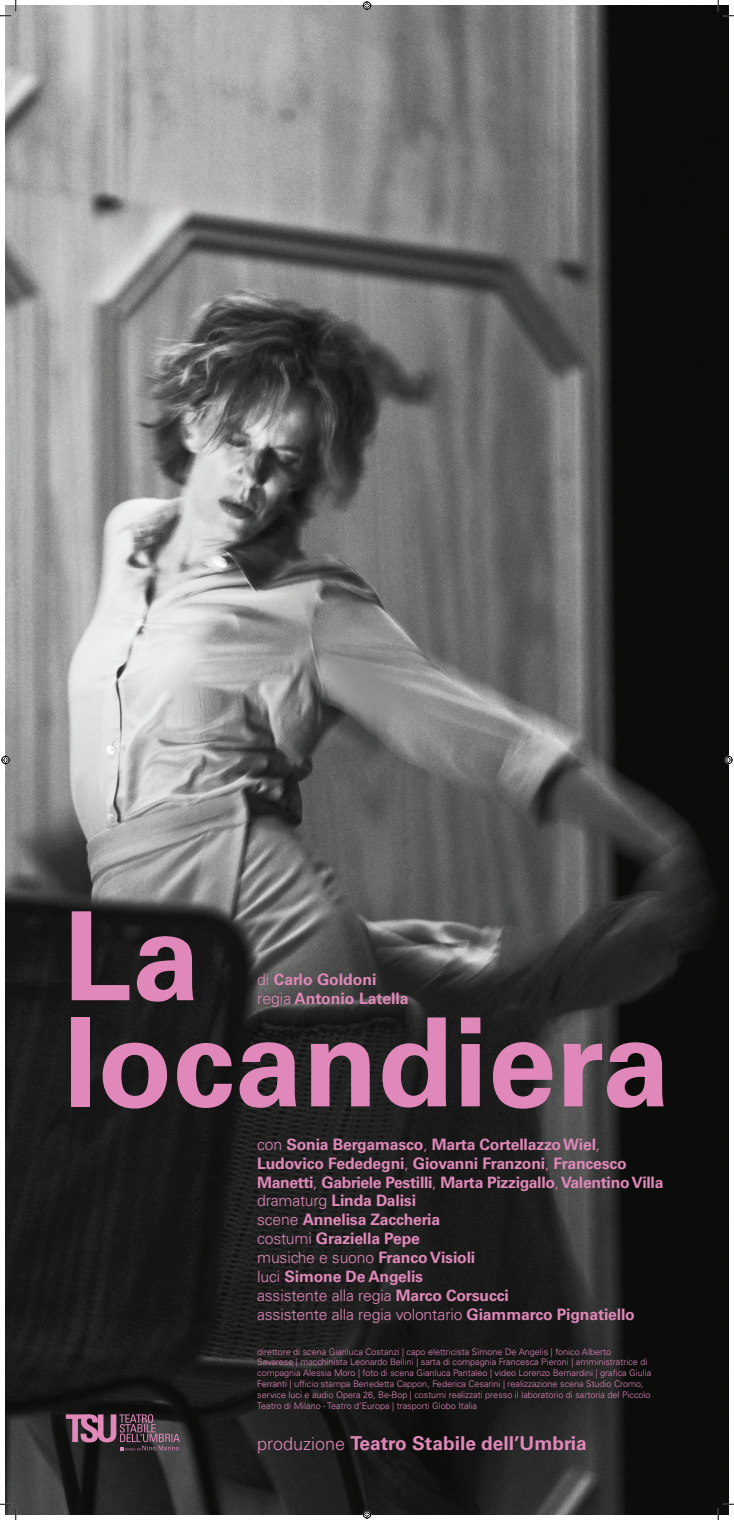
<style>
.page{position:relative;width:734px;height:1520px;background:#fff}
.page>*{position:absolute;margin:0;border:0;box-sizing:border-box;transform-origin:0 0}
.t1{font:700 123.07px/106.1px "Univers LT Std";color:#df88b9}
.t2{font:700 19.12px "Univers LT Std";color:#df88b9}
.t3{font:700 15.75px/18.9px "Univers LT Std";letter-spacing:-.01em;color:#df88b9}
.t4{font:300 9px/10.8px "Univers LT Std";color:#df88b9}
.s1{font-weight:300}
.s2{font-weight:300;font-size:18px}
</style>
<div class="page">
<img style="left:5px;top:5px;width:723px;height:1510px">
<svg style="left:66px;top:1414px;width:114px;height:36px;background:#614655"></svg>
<svg style="left:0;top:0;width:17px;height:17px"></svg>
<svg style="left:0;top:1503px;width:17px;height:17px"></svg>
<svg style="left:717px;top:0;width:16px;height:17px"></svg>
<svg style="left:717px;top:1503px;width:16px;height:17px"></svg>
<svg style="left:362px;top:1px;width:9px;height:9px"></svg>
<svg style="left:362px;top:1510px;width:9px;height:9px"></svg>
<svg style="left:1px;top:755px;width:9px;height:9px"></svg>
<svg style="left:723px;top:755px;width:9px;height:9px"></svg>
<h1 class="t1" style="left:63px;top:905px;width:608px">La locandiera</h1>
<h3 class="t3" style="left:257px;top:970px;width:153px"><span class="s1">di</span> Carlo Goldoni <span class="s1">regia</span> Antonio Latella</h3>
<p class="t3" style="left:257px;top:1135px;width:407px"><span class="s1">con</span> Sonia Bergamasco<span class="s1">,</span> Marta Cortellazzo Wiel<span class="s1">, </span>Ludovico Fededegni<span class="s1">,</span> Giovanni Franzoni<span class="s1">,</span> Francesco Manetti<span class="s1">,</span> Gabriele Pestilli<span class="s1">,</span> Marta Pizzigallo<span class="s1">,</span> Valentino Villa <span class="s1">dramaturg</span> Linda Dalisi<br><span class="s1">scene</span> Annelisa Zaccheria<br><span class="s1">costumi</span> Graziella Pepe<br><span class="s1">musiche e suono</span> Franco Visioli<br><span class="s1">luci</span> Simone De Angelis<br><span class="s1">assistente alla regia</span> Marco Corsucci<br><span class="s1">assistente alla regia volontario</span> Giammarco Pignatiello</p>
<p class="t4" style="left:257px;top:1346px;width:395px">direttore di scena Gianluca Costanzi | capo elettricista Simone De Angelis | fonico Alberto<br>Savarese | macchinista Leonardo Bellini | sarta di compagnia Francesca Pieroni | amministratrice di compagnia Alessia Moro | foto di scena Gianluca Pantaleo | video Lorenzo Bernardini | grafica Giulia Ferranti | ufficio stampa Benedetta Cappon, Federica Cesarini | realizzazione scena Studio Cromo, service luci e audio Opera 26, Be-Bop | costumi realizzati presso il laboratorio di sartoria del Piccolo Teatro di Milano - Teatro d’Europa | trasporti Globo Italia</p>
<h2 class="t2" style="left:257px;top:1432px;width:331px"><span class="s2">produzione</span> Teatro Stabile dell’Umbria</h2>
</div>
